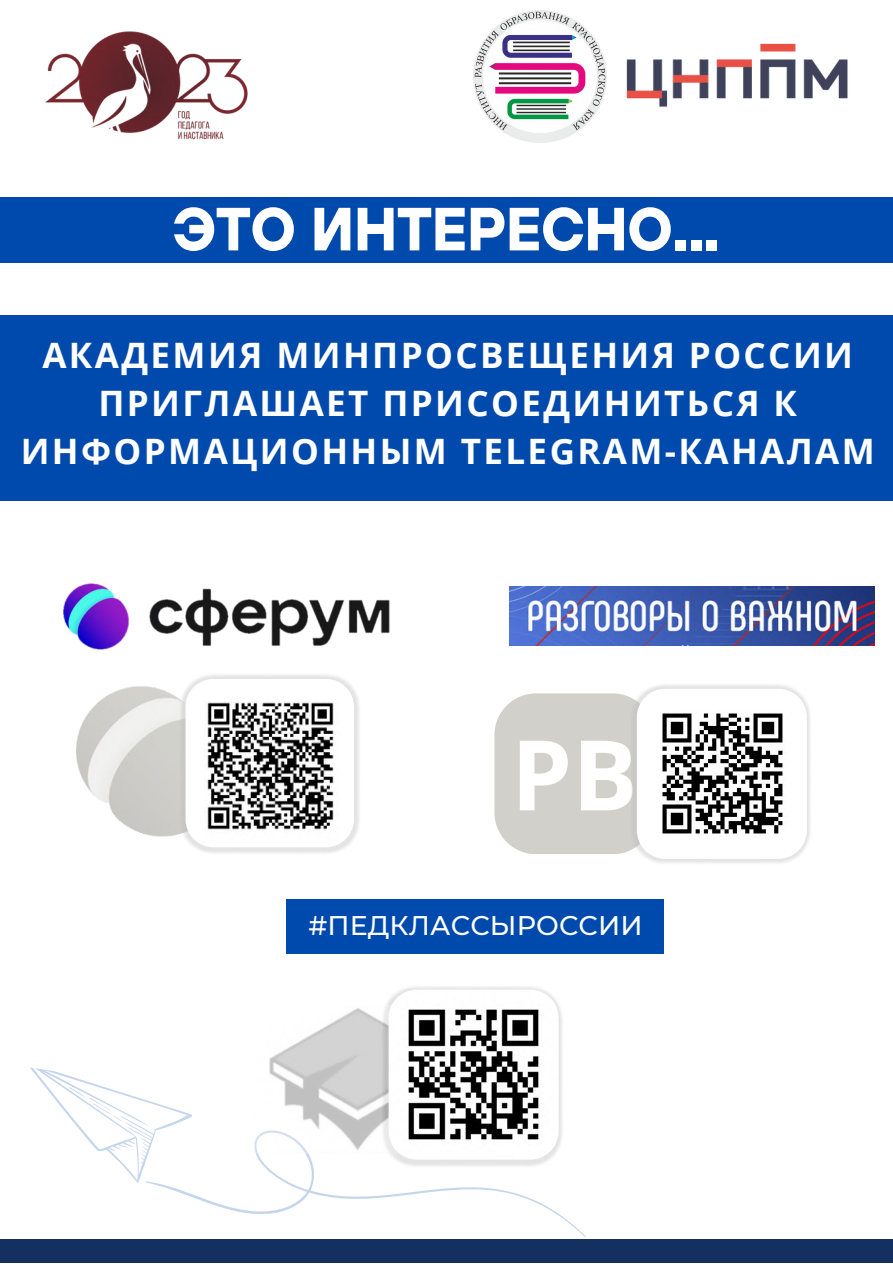
<style>
.page{position:relative;width:893px;height:1264px;background:#fff}
.page>*{position:absolute;margin:0;border:0;box-sizing:border-box;transform-origin:0 0}
.t1{font:700 97.35px "Noto Sans";color:#fff}
.t2{font:700 60.75px "TT Hoves";letter-spacing:-.02em;color:#fff}
.t3{font:700 34.95px/48.2px "Open Sans";letter-spacing:.07em;color:#fff;text-align:center}
.t4{font:500 26.85px "Montserrat";letter-spacing:.005em;color:#fff}
</style>
<div class="page">
<div style="left:0;top:315px;width:892px;height:186px;background:#004aad"></div>
<img style="left:473px;top:10px;width:133px;height:133px">
<img style="left:626px;top:43px;width:222px;height:64px">
<img style="left:45px;top:31px;width:203px;height:109px">
<div style="left:0;top:1238px;width:892px;height:24px;background:#143061"></div>
<img style="left:63px;top:583px;width:327px;height:67px">
<div style="left:0;top:197px;width:892px;height:66px;background:#004aad"></div>
<img style="left:76px;top:686px;width:101px;height:151px">
<div style="left:494px;top:693px;width:134px;height:161px;background:#d1d0cb"></div>
<img style="left:510px;top:586px;width:364px;height:59px">
<svg style="left:30px;top:1067px;width:150px;height:116px"></svg>
<svg style="left:143px;top:1111px;width:455px;height:128px"></svg>
<img style="left:379px;top:987px;width:186px;height:182px">
<img style="left:253px;top:1005px;width:145px;height:148px">
<img style="left:388px;top:989px;width:170px;height:170px;border-radius:28px">
<div style="left:287px;top:899px;width:376px;height:54px;background:#004aad"></div>
<img style="left:628px;top:685px;width:182px;height:178px">
<div style="left:636px;top:688px;width:170px;height:170px;background:#fff;border-radius:28px"></div>
<img style="left:662px;top:713px;width:121px;height:121px">
<img style="left:177px;top:675px;width:182px;height:178px">
<div style="left:185px;top:679px;width:169px;height:168px;background:#fff;border-radius:28px"></div>
<img style="left:207px;top:702px;width:127px;height:128px">
<p class="t2" style="left:172px;top:190px;width:549px">ЭТО ИНТЕРЕСНО...</p>
<p class="t3" style="left:21px;top:330px;width:855px">АКАДЕМИЯ МИНПРОСВЕЩЕНИЯ РОССИИ<br>ПРИГЛАШАЕТ ПРИСОЕДИНИТЬСЯ К<br>ИНФОРМАЦИОННЫМ TELEGRAM-КАНАЛАМ</p>
<h1 class="t1" style="left:511px;top:706px;width:128px">РВ</h1>
<p class="t4" style="left:308px;top:908px;width:336px">#ПЕДКЛАССЫРОССИИ</p>
</div>
